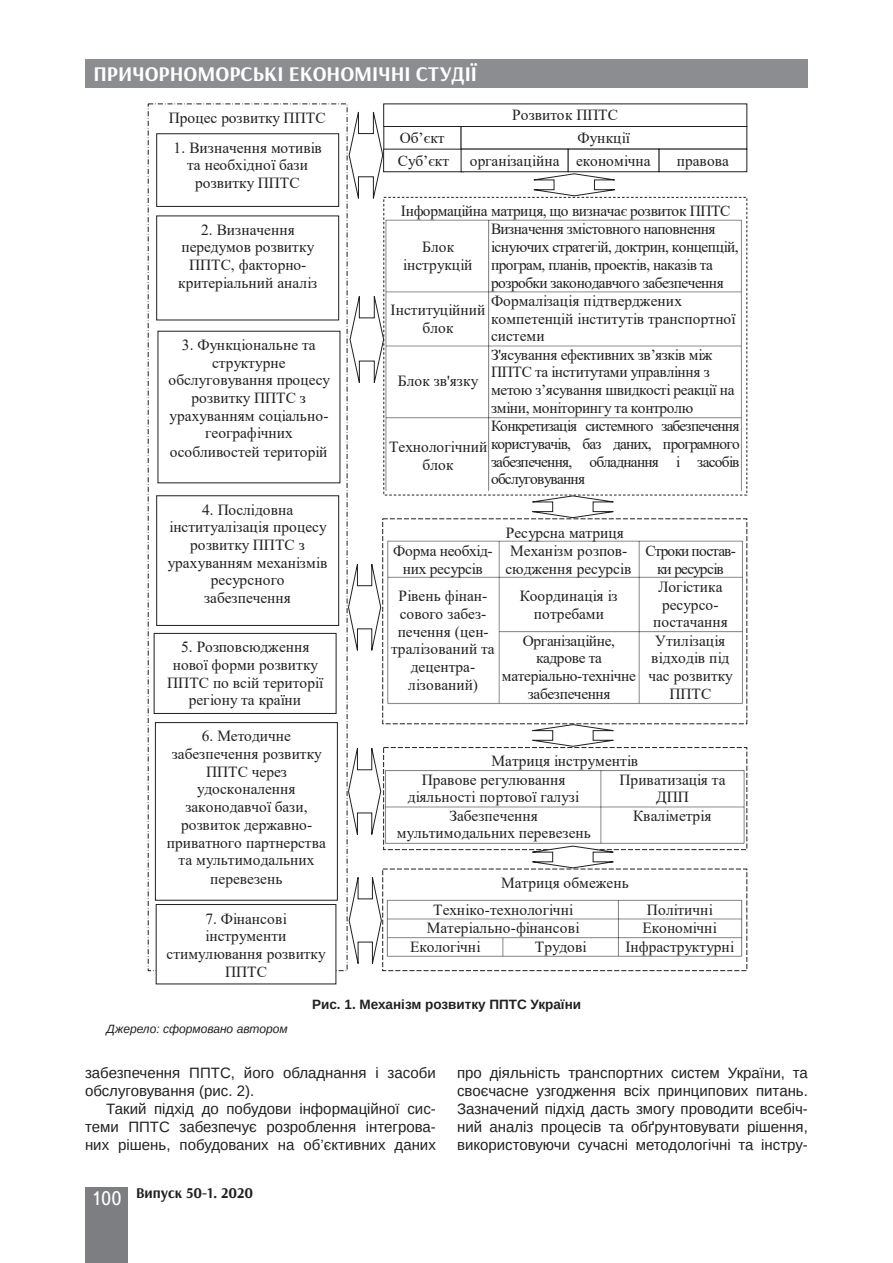
<style>
.page{position:relative;width:893px;height:1263px;background:#fff}
.page>*{position:absolute;margin:0;border:0;box-sizing:border-box;transform-origin:0 0}
.t1{font:700 21px "Arsenal";color:#fff}
.t2{font:15.45px/17.7px "Times New Roman";letter-spacing:-.005em;color:#231f20;text-align:center}
.t3{font:15.45px/17.7px "Times New Roman";letter-spacing:-.035em;color:#231f20}
.t4{font:15.45px/17.9px "Times New Roman";letter-spacing:-.06em;color:#231f20;text-align:center}
.t5{font:15px/18.1px "Arimo";color:#231f20;text-align:justify}
.t6{font:700 15px "Arsenal";color:#231f20}
.t7{font:700 13.5px "Arimo";color:#231f20}
.t8{font:italic 12px "Arimo";color:#231f20}
.s1{font-family:"Ukrainian Text";font-weight:400;font-size:19.5px;color:#fff}
</style>
<div class="page">
<div style="left:85px;top:59px;width:723px;height:29px;background:#8b8d90"></div>
<div style="left:85px;top:1186px;width:43px;height:76px;background:#7c7e81"></div>
<img style="left:148px;top:109px;width:199px;height:857px">
<div style="left:157px;top:134px;width:182px;height:72px;background:#fff"></div>
<div style="left:156px;top:133px;width:183px;height:74px;border:1px solid #231f20"></div>
<img style="left:157px;top:139px;width:181px;height:62px">
<div style="left:157px;top:216px;width:182px;height:104px;background:#fff"></div>
<div style="left:156px;top:216px;width:183px;height:104px;border:1px solid #231f20"></div>
<img style="left:157px;top:221px;width:181px;height:94px">
<div style="left:158px;top:331px;width:182px;height:152px;background:#fff"></div>
<img style="left:158px;top:336px;width:182px;height:142px">
<div style="left:157px;top:496px;width:182px;height:129px;background:#fff"></div>
<div style="left:156px;top:495px;width:183px;height:131px;border:1px solid #231f20"></div>
<img style="left:157px;top:501px;width:181px;height:120px">
<div style="left:154px;top:633px;width:182px;height:80px;background:#fff"></div>
<div style="left:154px;top:633px;width:182px;height:81px;border:1px solid #231f20"></div>
<img style="left:155px;top:638px;width:181px;height:70px">
<div style="left:155px;top:722px;width:182px;height:178px;background:#fff"></div>
<div style="left:155px;top:722px;width:183px;height:178px;border:1px solid #231f20"></div>
<img style="left:156px;top:727px;width:181px;height:168px">
<img style="left:383px;top:202px;width:365px;height:288px">
<img style="left:381px;top:524px;width:367px;height:194px">
<svg style="left:348px;top:111px;width:35px;height:88px"></svg>
<svg style="left:349px;top:290px;width:35px;height:99px"></svg>
<svg style="left:348px;top:564px;width:33px;height:87px"></svg>
<svg style="left:533px;top:173px;width:82px;height:23px"></svg>
<svg style="left:524px;top:495px;width:97px;height:23px"></svg>
<img style="left:384px;top:128px;width:77px;height:21px">
<div style="left:383px;top:149px;width:81px;height:23px;border:1px solid #231f20"></div>
<img style="left:384px;top:151px;width:77px;height:19px">
<div style="left:461px;top:126px;width:286px;height:23px;border:1px solid #231f20"></div>
<img style="left:461px;top:129px;width:285px;height:18px">
<div style="left:461px;top:149px;width:107px;height:23px;border:1px solid #231f20"></div>
<img style="left:461px;top:151px;width:107px;height:19px">
<div style="left:568px;top:149px;width:91px;height:23px;border:1px solid #231f20"></div>
<div style="left:659px;top:149px;width:88px;height:23px;border:1px solid #231f20"></div>
<div style="left:383px;top:747px;width:364px;height:103px;border:1px dashed #231f20"></div>
<img style="left:381px;top:752px;width:367px;height:93px">
<svg style="left:524px;top:724px;width:98px;height:23px"></svg>
<svg style="left:348px;top:748px;width:33px;height:87px"></svg>
<div style="left:382px;top:869px;width:365px;height:102px;border:1px dashed #231f20"></div>
<img style="left:382px;top:874px;width:366px;height:92px">
<svg style="left:524px;top:845px;width:98px;height:23px"></svg>
<svg style="left:348px;top:877px;width:34px;height:87px"></svg>
<div style="left:156px;top:904px;width:180px;height:80px;background:#fff"></div>
<div style="left:156px;top:904px;width:180px;height:80px;border:1px solid #231f20"></div>
<img style="left:157px;top:910px;width:178px;height:69px">
<h1 class="t1" style="left:94px;top:61px;width:385px">ПРИЧОРНОМОРСЬКІ ЕКОНОМІЧНІ СТУДІЇ</h1>
<p class="t2" style="left:169px;top:108px;width:158px">Процес розвитку ППТС</p>
<p class="t2" style="left:174px;top:138px;width:150px">1. Визначення мотивів та необхідної бази розвитку ППТС</p>
<p class="t2" style="left:178px;top:220px;width:140px">2. Визначення передумов розвитку<br>ППТС, факторно&shy;критеріальний аналіз</p>
<p class="t2" style="left:400px;top:128px;width:46px">Об’єкт</p>
<p class="t2" style="left:398px;top:151px;width:53px">Суб’єкт</p>
<p class="t2" style="left:512px;top:106px;width:107px">Розвиток ППТС</p>
<p class="t2" style="left:470px;top:126px;width:182px;line-height:22.5px;text-align:left;text-indent:108px">Функції організаційна економічна</p>
<p class="t2" style="left:677px;top:151px;width:54px">правова</p>
<p class="t2" style="left:401px;top:202px;width:331px">Інформаційна матриця, що визначає розвиток ППТС</p>
<p class="t2" style="left:403px;top:238px;width:71px">Блок інструкцій</p>
<p class="t3" style="left:491px;top:220px;width:249px">Визначення змістовного наповнення існуючих стратегій, доктрин, концепцій, програм, планів, проектів, наказів та розробки законодавчого забезпечення</p>
<p class="t2" style="left:391px;top:300px;width:96px">Інституційний блок</p>
<p class="t2" style="left:491px;top:291px;width:246px;text-align:left">Формалізація підтверджених компетенцій інститутів транспортної системи</p>
<p class="t2" style="left:398px;top:372px;width:82px">Блок зв'язку</p>
<p class="t2" style="left:168px;top:335px;width:163px">3. Функціональне та структурне обслуговування процесу розвитку ППТС з урахуванням соціально&shy;географічних особливостей територій</p>
<p class="t2" style="left:491px;top:345px;width:245px;text-align:left">З'ясування ефективних зв’язків між ППТС та інститутами управління з метою з’ясування швидкості реакції на зміни, моніторингу та контролю</p>
<p class="t2" style="left:491px;top:417px;width:250px;text-align:justify">Конкретизація системного забезпечення користувачів, баз даних, програмного забезпечення, обладнання і засобів обслуговування</p>
<p class="t2" style="left:506px;top:523px;width:120px">Ресурсна матриця</p>
<p class="t2" style="left:393px;top:541px;width:101px">Форма необхід&shy;них ресурсів</p>
<p class="t2" style="left:505px;top:541px;width:127px;text-align:left">Механізм розпов&shy;сюдження ресурсів</p>
<p class="t4" style="left:645px;top:541px;width:92px">Строки постав&shy;ки ресурсів</p>
<p class="t2" style="left:391px;top:587px;width:105px">Рівень фінан&shy;сового забез&shy;печення (цен&shy;тралізований та децентра&shy;лізований)</p>
<p class="t2" style="left:520px;top:586px;width:99px">Координація із потребами</p>
<p class="t2" style="left:653px;top:577px;width:76px">Логістика ресурсо&shy;постачання</p>
<p class="t2" style="left:389px;top:437px;width:100px">Технологічний блок</p>
<p class="t2" style="left:168px;top:500px;width:161px">4. Послідовна інституалізація процесу розвитку ППТС з урахуванням механізмів ресурсного забезпечення</p>
<p class="t2" style="left:167px;top:638px;width:158px">5. Розповсюдження нової форми розвитку<br>ППТС по всій території регіону та країни</p>
<p class="t2" style="left:167px;top:727px;width:161px">6. Методичне забезпечення розвитку<br>ППТС через удосконалення законодавчої бази, розвиток державно&shy;приватного партнерства та мультимодальних перевезень</p>
<p class="t2" style="left:502px;top:631px;width:136px">Організаційне, кадрове та матеріально-технічне забезпечення</p>
<p class="t2" style="left:648px;top:631px;width:86px">Утилізація відходів під час розвитку<br>ППТС</p>
<p class="t2" style="left:492px;top:752px;width:148px">Матриця інструментів</p>
<p class="t2" style="left:422px;top:770px;width:145px">Правове регулювання</p>
<p class="t2" style="left:408px;top:788px;width:173px">діяльності портової галузі</p>
<p class="t2" style="left:619px;top:770px;width:108px">Приватизація та<br>ДПП</p>
<p class="t2" style="left:397px;top:806px;width:196px">Забезпечення мультимодальних перевезень</p>
<p class="t2" style="left:633px;top:806px;width:80px">Кваліметрія</p>
<p class="t2" style="left:433px;top:868px;width:197px;line-height:27.5px;text-align:left;text-indent:68px">Матриця обмежень<br>Техніко-технологічні</p>
<p class="t2" style="left:647px;top:901px;width:68px">Політичні</p>
<p class="t2" style="left:167px;top:909px;width:161px">7. Фінансові інструменти стимулювання розвитку<br>ППТС</p>
<p class="t7" style="left:312px;top:995px;width:270px">Рис. 1. Механізм розвитку ППТС України</p>
<p class="t8" style="left:107px;top:1021px;width:182px">Джерело: сформовано автором</p>
<p class="t2" style="left:427px;top:919px;width:154px">Матеріально-фінансові</p>
<p class="t2" style="left:642px;top:919px;width:76px">Економічні</p>
<p class="t2" style="left:410px;top:937px;width:72px">Екологічні</p>
<p class="t2" style="left:535px;top:937px;width:54px">Трудові</p>
<p class="t2" style="left:625px;top:937px;width:111px">Інфраструктурні</p>
<p class="t5" style="left:85px;top:1063px;width:352px">забезпечення ППТС, його обладнання і засоби обслуговування (рис. 2).</p>
<p class="t5" style="left:85px;top:1100px;width:352px;text-indent:21px">Такий підхід до побудови інформаційної сис&shy;теми ППТС забезпечує розроблення інтегрова&shy;них рішень, побудованих на об’єктивних даних</p>
<p class="t6" style="left:91px;top:1183px;width:164px"><span class="s1">100</span> Випуск 50-1. 2020</p>
<p class="t5" style="left:457px;top:1063px;width:352px">про діяльність транспортних систем України, та своєчасне узгодження всіх принципових питань.<br>Зазначений підхід дасть змогу проводити всебіч&shy;ний аналіз процесів та обґрунтовувати рішення, використовуючи сучасні методологічні та інстру-</p>
</div>
